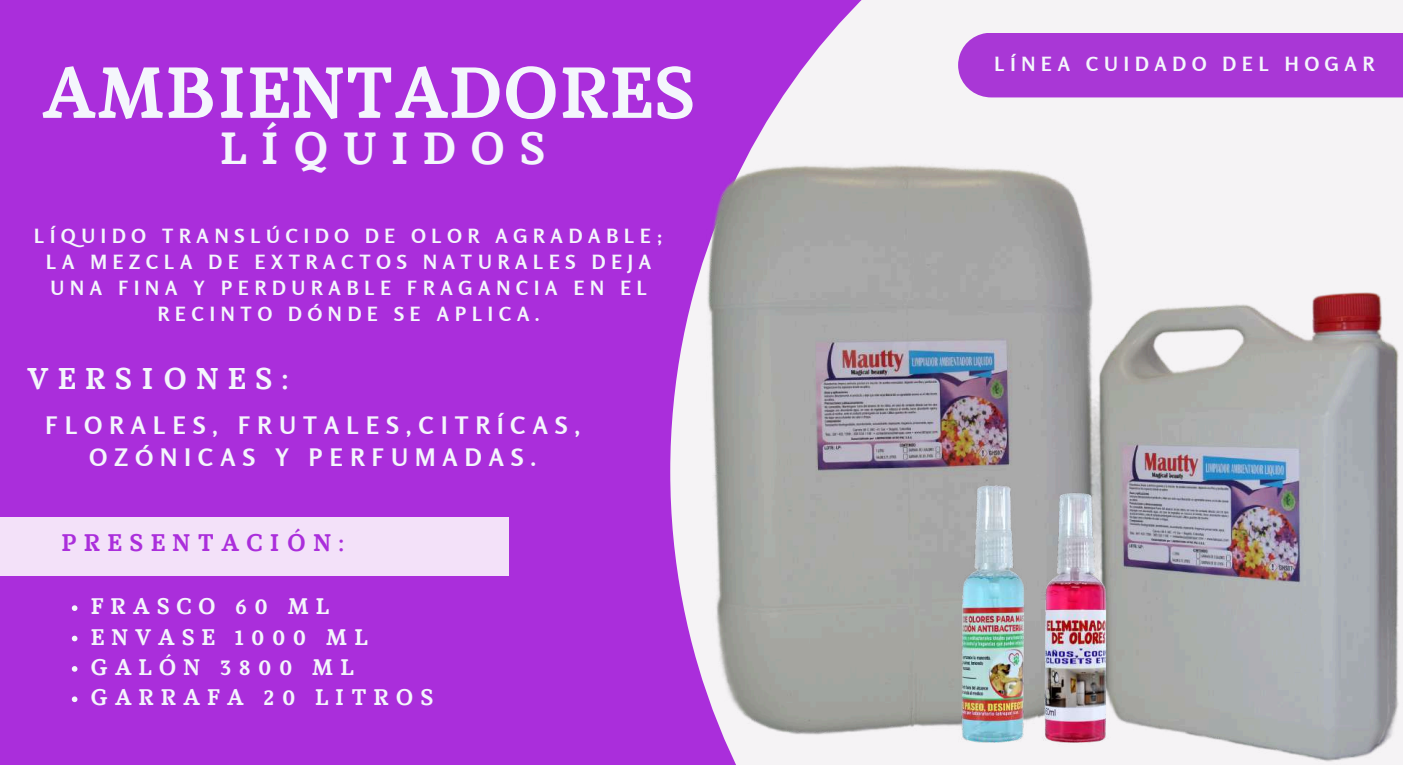
<style>
.page{position:relative;width:1403px;height:765px;background:#aa2edb}
.page>*{position:absolute;margin:0;border:0;box-sizing:border-box;transform-origin:0 0}
.t1{font:700 72px "Marta";color:#f4f6fc}
.t2{font:700 45px "Marta";letter-spacing:.3em;color:#f4f6fc}
.t3{font:700 30px "Marta";letter-spacing:.3em;color:#f4f6fc}
.t4{font:700 24px/31.5px "Rosario";letter-spacing:.3em;color:#f4f6fc;text-align:center}
.t5{font:700 24px "Marta";letter-spacing:.3em;color:#aa2edb}
.t6{font:700 22.5px/30.3px "Marta";letter-spacing:.3em;color:#f4f6fc}
.t7{font:700 19.5px/25.8px "Rosario";letter-spacing:.3em;color:#f4f6fc;text-align:center}
</style>
<div class="page">
<svg style="left:670px;top:0;width:733px;height:679px;fill:#f5f3f5"></svg>
<img style="left:702px;top:148px;width:701px;height:617px">
<div style="left:0;top:517px;width:509px;height:58px;background:#f3e1f9"></div>
<div style="left:958px;top:33px;width:445px;height:64px;background:#a937d6"></div>
<img style="left:958px;top:483px;width:69px;height:260px">
<img style="left:1036px;top:487px;width:77px;height:260px">
<svg style="left:72px;top:605px;width:5px;height:6px"></svg>
<svg style="left:72px;top:636px;width:5px;height:5px"></svg>
<svg style="left:72px;top:666px;width:5px;height:6px"></svg>
<svg style="left:72px;top:696px;width:5px;height:6px"></svg>
<h1 class="t1" style="left:41px;top:64px;width:656px">AMBIENTADORES</h1>
<h2 class="t2" style="left:220px;top:130px;width:327px">LÍQUIDOS</h2>
<p class="t7" style="left:34px;top:223px;width:630px">LÍQUIDO TRANSLÚCIDO DE OLOR AGRADABLE; LA MEZCLA DE EXTRACTOS NATURALES DEJA UNA FINA Y PERDURABLE FRAGANCIA EN EL RECINTO DÓNDE SE APLICA.</p>
<h3 class="t3" style="left:27px;top:367px;width:263px">VERSIONES:</h3>
<p class="t4" style="left:46px;top:409px;width:536px">FLORALES, FRUTALES,CITRÍCAS,<br>OZÓNICAS Y PERFUMADAS.</p>
<p class="t5" style="left:61px;top:533px;width:284px">PRESENTACIÓN:</p>
<p class="t6" style="left:91px;top:594px;width:344px">FRASCO 60 ML<br>ENVASE 1000 ML<br>GALÓN 3800 ML<br>GARRAFA 20 LITROS</p>
<p class="t7" style="left:995px;top:51px;width:381px">LÍNEA CUIDADO DEL HOGAR</p>
</div>
